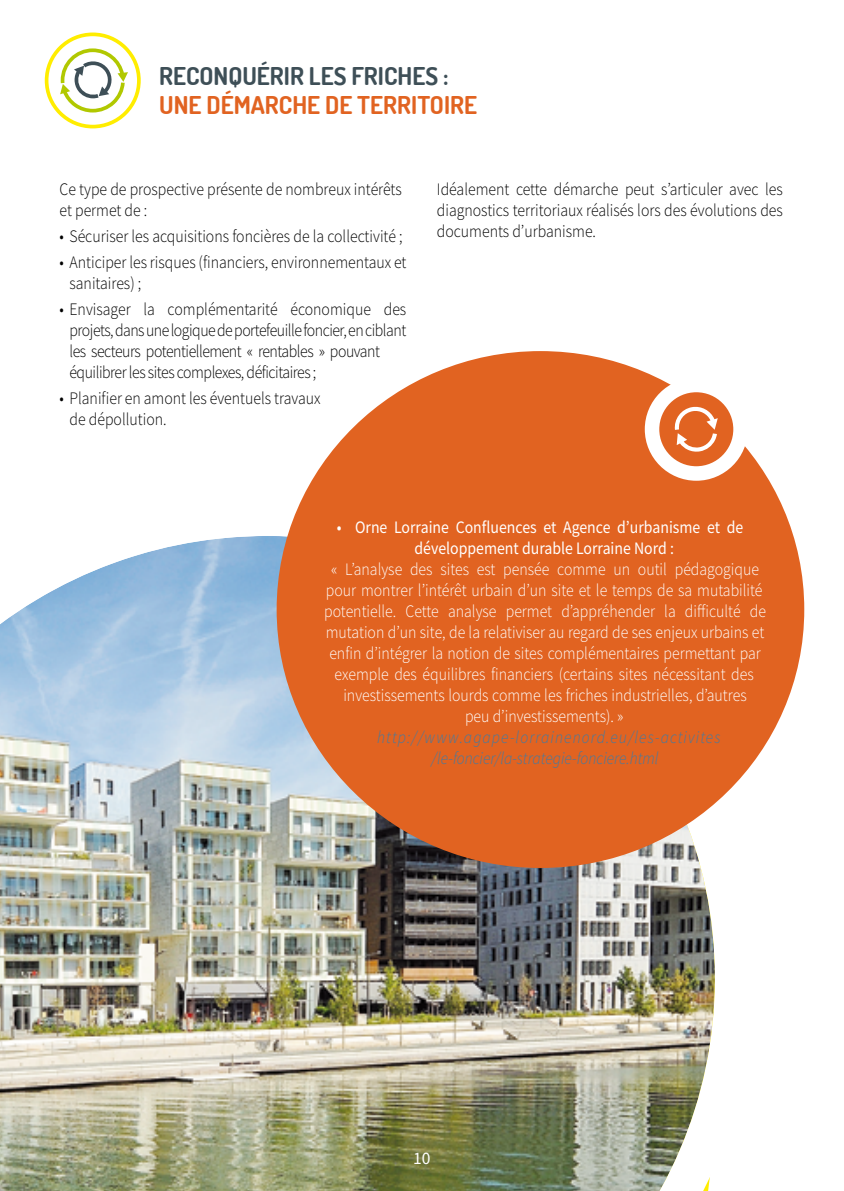
<style>
.page{position:relative;width:844px;height:1191px;background:#fff}
.page>*{position:absolute;margin:0;border:0;box-sizing:border-box;transform-origin:0 0}
.t1{font:700 24.5px "Dosis";color:#e16321}
.t2{font:700 24.5px "Dosis";color:#3e4f57}
.t3{font:300 17.5px/21px "Source Sans Pro";color:#fff;text-align:center;scale:.9 1}
.t4{font:300 17.5px/21px "Source Sans Pro";color:#000;scale:.9 1}
.t5{font:300 17.5px/21px "Source Sans Pro";letter-spacing:-.03em;color:#000;scale:.9 1}
.t6{font:italic 300 17.5px/21px "Source Sans Pro";letter-spacing:.055em;color:#427ba2;text-align:center;scale:.9 1}
.t7{font:17.5px/21px "Source Sans Pro";color:#fff;text-align:center;scale:.9 1}
.t8{font:17.5px "Source Sans Pro";color:#fff}
</style>
<div class="page">
<svg style="left:45px;top:33px;width:96px;height:95px"></svg>
<img style="left:0;top:536px;width:718px;height:655px">
<svg style="left:708px;top:996px;width:10px;height:195px"></svg>
<div style="left:276px;top:351px;width:528px;height:517px;background:#e16321;border-radius:50%"></div>
<svg style="left:652px;top:385px;width:88px;height:88px"></svg>
<div style="left:644px;top:378px;width:103px;height:103px;border:14px solid #fff;border-radius:50%"></div>
<svg style="left:673px;top:405px;width:44px;height:47px"></svg>
<h1 class="t2" style="left:159px;top:60px;width:291px">RECONQUÉRIR LES FRICHES :</h1>
<h1 class="t1" style="left:159px;top:89px;width:319px">UNE DÉMARCHE DE TERRITOIRE</h1>
<p class="t4" style="left:60px;top:179px;width:381px">Ce type de prospective présente de nombreux intérêts et permet de :</p>
<p class="t4" style="left:60px;top:226px;width:382px">• Sécuriser les acquisitions foncières de la collectivité ;</p>
<p class="t4" style="left:69px;top:252px;width:376px;text-indent:-10px">• Anticiper les risques (financiers, environnementaux et sanitaires) ;</p>
<p class="t5" style="left:69px;top:299px;width:375px;text-indent:-10px">• Envisager la complémentarité économique des projets, dans une logique de portefeuille foncier, en ciblant les secteurs potentiellement « rentables » pouvant équilibrer les sites complexes, déficitaires ;</p>
<p class="t4" style="left:69px;top:388px;width:280px;text-indent:-10px">• Planifier en amont les éventuels travaux de dépollution.</p>
<p class="t4" style="left:437px;top:179px;width:386px;text-align:justify">Idéalement cette démarche peut s’articuler avec les diagnostics territoriaux réalisés lors des évolutions des documents d’urbanisme.</p>
<p class="t7" style="left:337px;top:516px;width:453px">• Orne Lorraine Confluences et Agence d’urbanisme et de développement durable Lorraine Nord :</p>
<p class="t3" style="left:324px;top:558px;width:492px">« L’analyse des sites est pensée comme un outil pédagogique pour montrer l’intérêt urbain d’un site et le temps de sa mutabilité potentielle. Cette analyse permet d’appréhender la difficulté de mutation d’un site, de la relativiser au regard de ses enjeux urbains et enfin d’intégrer la notion de sites complémentaires permettant par exemple des équilibres financiers (certains sites nécessitant des investissements lourds comme les friches industrielles, d’autres<br>peu d’investissements). »</p>
<p class="t6" style="left:377px;top:726px;width:383px">http://www.agape-lorrainenord.eu/les-activites /le-foncier/la-strategie-fonciere.html</p>
<p class="t8" style="left:413px;top:1147px;width:19px">10</p>
</div>
